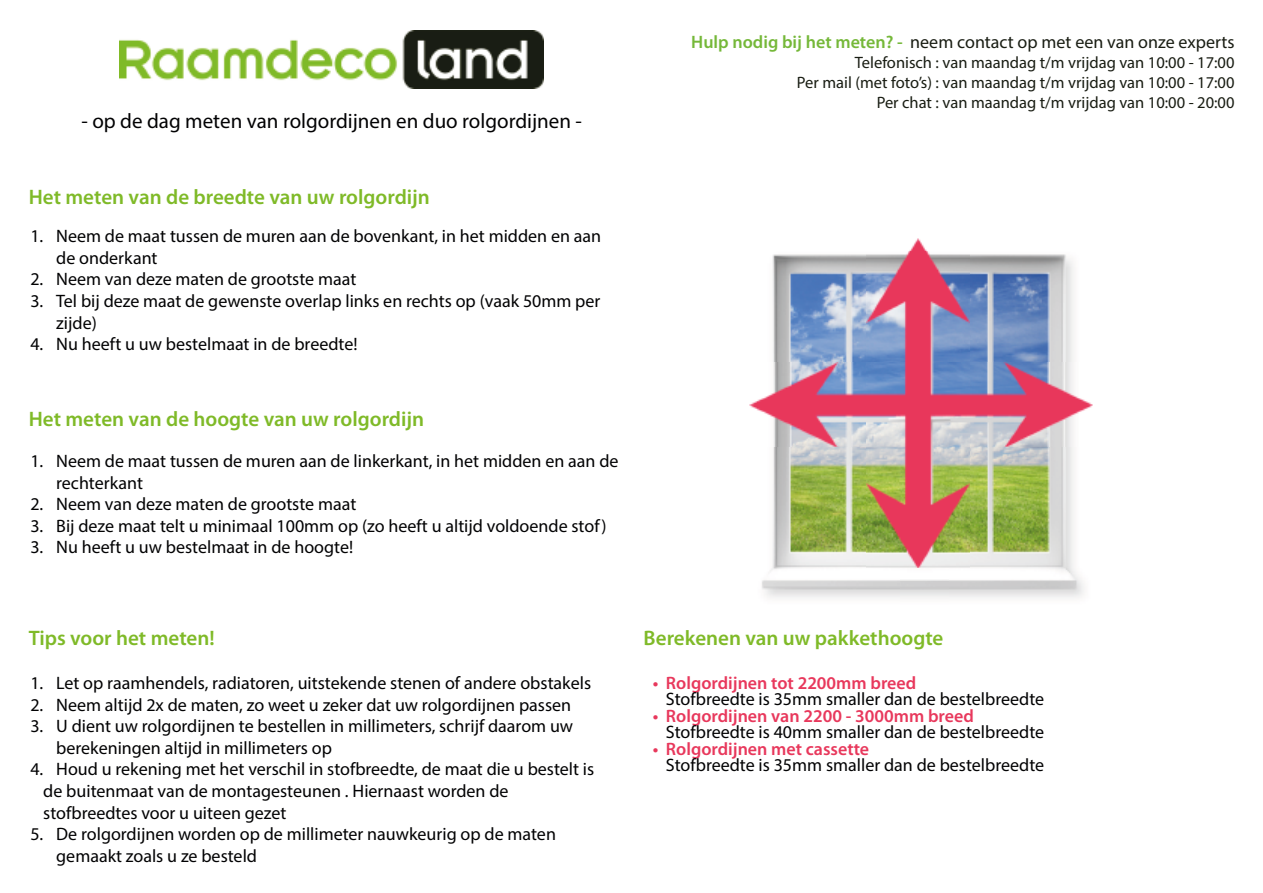
<style>
.page{position:relative;width:1263px;height:893px;background:#fff}
.page>*{position:absolute;margin:0;border:0;box-sizing:border-box;transform-origin:0 0}
.t1{font:600 21px "Myriad Pro";color:#7fba28}
.t2{font:700 21px "Myriad Pro";color:#020203}
.t3{font:18px/21.6px "Myriad Pro";color:#020203}
.t4{font:600 18px "Myriad Pro";color:#e8385c}
.t5{font:18px "Myriad Pro";color:#191d13}
.t6{font:16.5px/19.8px "Myriad Pro";color:#191d13;text-align:right}
.s1{font-weight:600;color:#75b839}
</style>
<div class="page">
<img style="left:120px;top:31px;width:423px;height:57px">
<img style="left:762px;top:254px;width:138px;height:344px">
<img style="left:949px;top:254px;width:135px;height:344px">
<img style="left:867px;top:447px;width:102px;height:121px">
<img style="left:867px;top:238px;width:102px;height:125px">
<img style="left:750px;top:363px;width:343px;height:84px">
<p class="t2" style="left:81px;top:108px;width:502px">- op de dag meten van rolgordijnen en duo rolgordijnen -</p>
<p class="t1" style="left:29px;top:184px;width:403px">Het meten van de breedte van uw rolgordijn</p>
<p class="t3" style="left:56px;top:225px;width:546px;text-indent:-26px">1. Neem de maat tussen de muren aan de bovenkant, in het midden en aan de onderkant</p>
<p class="t3" style="left:30px;top:268px;width:327px">2. Neem van deze maten de grootste maat</p>
<p class="t3" style="left:56px;top:290px;width:546px;text-indent:-26px">3. Tel bij deze maat de gewenste overlap links en rechts op (vaak 50mm per zijde)</p>
<p class="t3" style="left:30px;top:333px;width:329px">4. Nu heeft u uw bestelmaat in de breedte!</p>
<p class="t1" style="left:29px;top:405px;width:397px">Het meten van de hoogte van uw rolgordijn</p>
<p class="t3" style="left:56px;top:450px;width:564px;text-indent:-26px">1. Neem de maat tussen de muren aan de linkerkant, in het midden en aan de rechterkant</p>
<p class="t3" style="left:30px;top:493px;width:327px">2. Neem van deze maten de grootste maat</p>
<p class="t3" style="left:30px;top:515px;width:578px">3. Bij deze maat telt u minimaal 100mm op (zo heeft u altijd voldoende stof)</p>
<p class="t3" style="left:30px;top:536px;width:324px">3. Nu heeft u uw bestelmaat in de hoogte!</p>
<p class="t5" style="left:691px;top:31px;width:545px"><span class="s1">Hulp nodig bij het meten? -</span> neem contact op met een van onze experts</p>
<p class="t6" style="left:797px;top:52px;width:439px">Telefonisch : van maandag t/m vrijdag van 10:00 - 17:00<br>Per mail (met foto’s) : van maandag t/m vrijdag van 10:00 - 17:00<br>Per chat : van maandag t/m vrijdag van 10:00 - 20:00</p>
<p class="t1" style="left:29px;top:624px;width:187px">Tips voor het meten!</p>
<p class="t1" style="left:644px;top:624px;width:301px">Berekenen van uw pakkethoogte</p>
<p class="t3" style="left:30px;top:672px;width:562px">1. Let op raamhendels, radiatoren, uitstekende stenen of andere obstakels</p>
<p class="t3" style="left:30px;top:693px;width:542px">2. Neem altijd 2x de maten, zo weet u zeker dat uw rolgordijnen passen</p>
<p class="t3" style="left:56px;top:715px;width:518px;text-indent:-26px">3. U dient uw rolgordijnen te bestellen in millimeters, schrijf daarom uw berekeningen altijd in millimeters op</p>
<p class="t3" style="left:43px;top:758px;width:552px;text-indent:-13px">4. Houd u rekening met het verschil in stofbreedte, de maat die u bestelt is de buitenmaat van de montagesteunen . Hiernaast worden de stofbreedtes voor u uiteen gezet</p>
<p class="t3" style="left:56px;top:823px;width:501px;text-indent:-26px">5. De rolgordijnen worden op de millimeter nauwkeurig op de maten gemaakt zoals u ze besteld</p>
<p class="t4" style="left:653px;top:671px;width:265px">• Rolgordijnen tot 2200mm breed</p>
<p class="t3" style="left:666px;top:688px;width:380px">Stofbreedte is 35mm smaller dan de bestelbreedte</p>
<p class="t4" style="left:653px;top:704px;width:322px">• Rolgordijnen van 2200 - 3000mm breed</p>
<p class="t3" style="left:666px;top:721px;width:380px">Stofbreedte is 40mm smaller dan de bestelbreedte</p>
<p class="t4" style="left:653px;top:737px;width:218px">• Rolgordijnen met cassette</p>
<p class="t3" style="left:666px;top:754px;width:380px">Stofbreedte is 35mm smaller dan de bestelbreedte</p>
</div>
